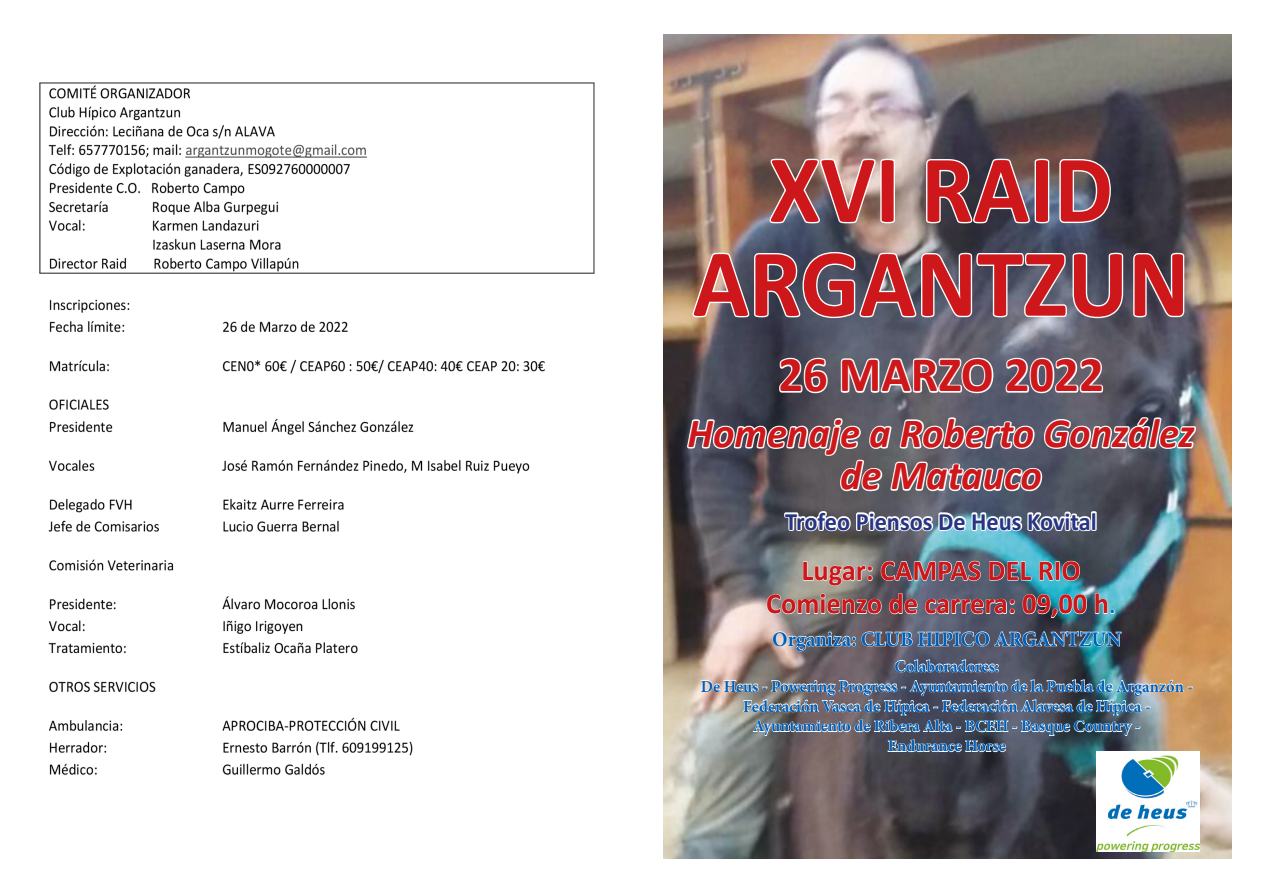
<style>
.page{position:relative;width:1263px;height:893px;background:#fff}
.page>*{position:absolute;margin:0;border:0;box-sizing:border-box;transform-origin:0 0}
.t1{font:700 97.05px/94.1px "Calibri";color:#cd171a;text-align:center;scale:.96 1}
.t2{font:700 49.95px "Calibri";color:#cd171a}
.t3{font:italic 700 41.55px/42.3px "Calibri";color:#cd171a;text-align:center}
.t4{font:700 29.1px/33.3px "Calibri";color:#cd171a;text-align:center}
.t5{font:700 24.9px "Calibri";color:#283583}
.t6{font:700 20.85px "Minion Pro";color:#005fb9}
.t7{font:700 16.65px/20px "Minion Pro";color:#005fb9;text-align:center}
.s1{font-weight:400;color:#005fb9}
</style>
<div class="page">
<img style="left:664px;top:34px;width:568px;height:825px">
<img style="left:772px;top:631px;width:350px;height:20px">
<svg style="left:894px;top:659px;width:104px;height:14px"></svg>
<img style="left:700px;top:679px;width:492px;height:73px">
<svg style="left:767px;top:157px;width:130px;height:68px"></svg>
<svg style="left:924px;top:157px;width:188px;height:68px"></svg>
<svg style="left:691px;top:250px;width:434px;height:70px"></svg>
<svg style="left:1131px;top:251px;width:55px;height:68px"></svg>
<svg style="left:688px;top:349px;width:510px;height:189px;background:#72757f"></svg>
<svg style="left:802px;top:561px;width:71px;height:25px;background:#b8b6ae"></svg>
<svg style="left:880px;top:560px;width:101px;height:21px;background:#828b96"></svg>
<svg style="left:989px;top:561px;width:43px;height:20px"></svg>
<svg style="left:1039px;top:561px;width:41px;height:20px"></svg>
<svg style="left:766px;top:593px;width:116px;height:21px;background:#9d9b97"></svg>
<svg style="left:889px;top:593px;width:29px;height:21px"></svg>
<svg style="left:925px;top:599px;width:90px;height:15px"></svg>
<svg style="left:1022px;top:594px;width:65px;height:24px;background:#5d92a0"></svg>
<svg style="left:1094px;top:593px;width:21px;height:22px"></svg>
<img style="left:1096px;top:751px;width:103px;height:100px">
<img style="left:39px;top:82px;width:556px;height:694px">
<p class="t1" style="left:693px;top:141px;width:519px">XVI RAID<br>ARGANTZUN</p>
<p class="t2" style="left:778px;top:339px;width:327px">26 MARZO 2022</p>
<p class="t3" style="left:687px;top:411px;width:509px">Homenaje a Roberto González de Matauco</p>
<p class="t5" style="left:785px;top:504px;width:313px">Trofeo Piensos De Heus Kovital</p>
<p class="t4" style="left:766px;top:553px;width:352px">Lugar: CAMPAS DEL RIO<br>Comienzo de carrera: 09,00 h<span class="s1">.</span></p>
<p class="t6" style="left:772px;top:624px;width:351px">Organiza: CLUB HIPICO ARGANTZUN</p>
<p class="t7" style="left:701px;top:656px;width:494px">Colaboradores:<br>De Heus - Powering Progress - Ayuntamiento de la Puebla de Arganzón - Federación Vasca de Hípica - Federación Alavesa de Hípica - Ayuntamiento de Ribera Alta - BCEH - Basque Country -<br>Endurance Horse</p>
</div>
